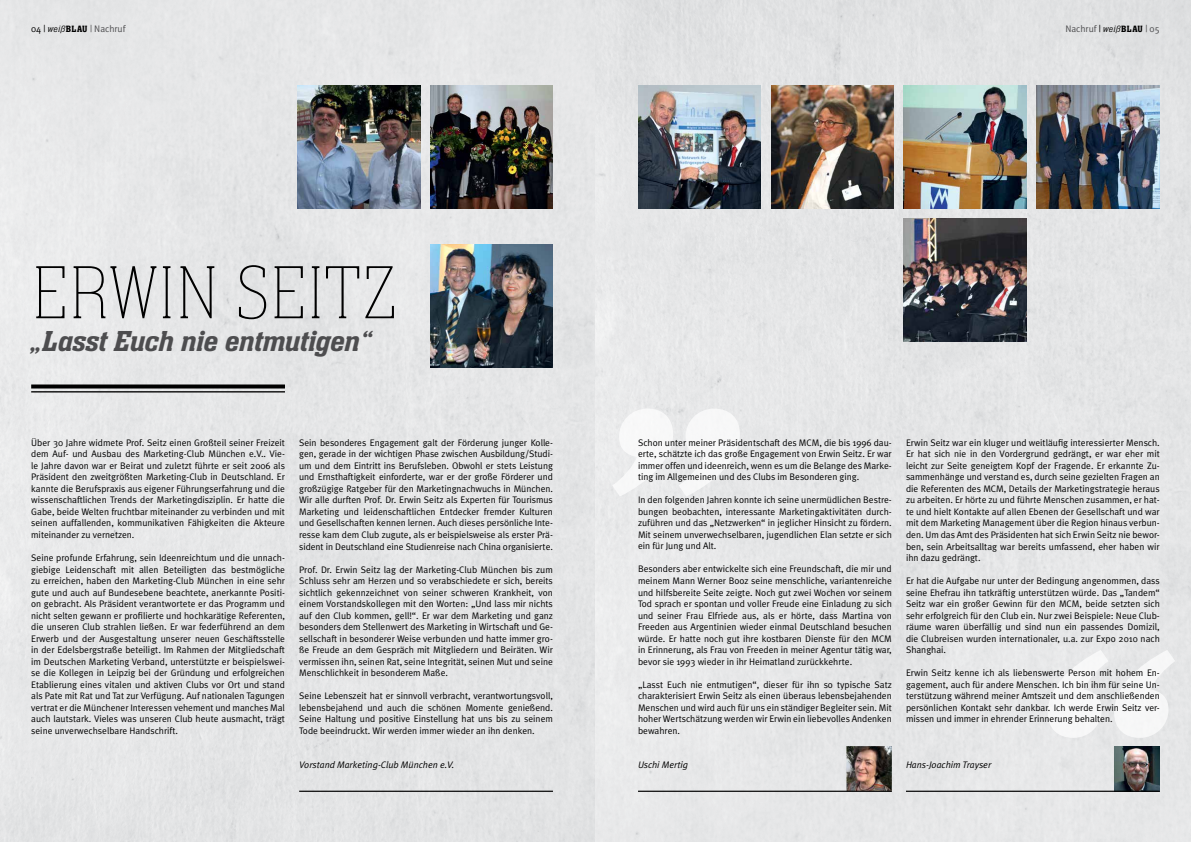
<style>
.page{position:relative;width:1191px;height:842px;background:#e5e6e7}
.page>*{position:absolute;margin:0;border:0;box-sizing:border-box;transform-origin:0 0}
.t1{font:italic 500 400px "Neue Aachen Std";color:#fff}
.t2{font:200 78px "Neue Aachen Std";color:#000}
.t3{font:italic 500 30px "Neue Aachen Std";color:#4d4d4f}
.t4{font:9.5px/11.5px "Meta Plus Normal";color:#000;text-align:justify}
.t5{font:italic 9.5px "Meta Plus Normal";color:#000}
.t6{font:9.5px "Meta Plus Normal";color:#4d4d4f}
.s1{color:#000}
.s2{font-family:"Neue Aachen Std";font-weight:300;font-style:italic;color:#000}
.s3{font-family:"Neue Aachen Std";font-weight:500;color:#000}
</style>
<div class="page">
<svg style="left:31px;top:384px;width:254px;height:4px"></svg>
<hr style="left:31px;top:391px;width:254px;height:1px;background:#000">
<hr style="left:299px;top:791px;width:254px;height:1px;background:#000">
<img style="left:846px;top:746px;width:45px;height:45px">
<img style="left:1114px;top:746px;width:45px;height:45px">
<img style="left:638px;top:85px;width:123px;height:123px">
<img style="left:297px;top:85px;width:123px;height:123px">
<img style="left:904px;top:85px;width:122px;height:123px">
<img style="left:904px;top:218px;width:122px;height:124px">
<img style="left:771px;top:85px;width:123px;height:123px">
<img style="left:430px;top:85px;width:123px;height:123px">
<img style="left:430px;top:244px;width:123px;height:123px">
<img style="left:1037px;top:85px;width:122px;height:123px">
<hr style="left:638px;top:791px;width:253px;height:1px;background:#000">
<hr style="left:906px;top:791px;width:253px;height:1px;background:#000">
<p class="t6" style="left:31px;top:23px;width:96px"><span class="s1">04 |</span> <span class="s2">weiß</span><span class="s3">BLAU</span> | Nachruf</p>
<p class="t6" style="left:1065px;top:23px;width:96px">Nachruf <span class="s1">|</span> <span class="s2">weiß</span><span class="s3">BLAU</span> | 05</p>
<h2 class="t2" style="left:31px;top:251px;width:369px">ERWIN SEITZ</h2>
<h3 class="t3" style="left:31px;top:325px;width:343px">„Lasst Euch nie entmutigen“</h3>
<p class="t4" style="left:31px;top:437px;width:255px">Über 30 Jahre widmete Prof. Seitz einen Großteil seiner Freizeit dem Auf- und Ausbau des Marketing-Club München e.V.. Vie&shy;le Jahre davon war er Beirat und zuletzt führte er seit 2006 als Präsident den zweitgrößten Marketing-Club in Deutschland. Er kannte die Berufspraxis aus eigener Führungserfahrung und die wissenschaftlichen Trends der Marketingdisziplin. Er hatte die Gabe, beide Welten fruchtbar miteinander zu verbinden und mit seinen auffallenden, kommunikativen Fähigkeiten die Akteure miteinander zu vernetzen.</p>
<p class="t4" style="left:31px;top:552px;width:255px">Seine profunde Erfahrung, sein Ideenreichtum und die unnach&shy;giebige Leidenschaft mit allen Beteiligten das bestmögliche zu erreichen, haben den Marketing-Club München in eine sehr gute und auch auf Bundesebene beachtete, anerkannte Positi&shy;on gebracht. Als Präsident verantwortete er das Programm und nicht selten gewann er profilierte und hochkarätige Referenten, die unseren Club strahlen ließen. Er war federführend an dem Erwerb und der Ausgestaltung unserer neuen Geschäftsstelle in der Edelsbergstraße beteiligt. Im Rahmen der Mitgliedschaft im Deutschen Marketing Verband, unterstützte er beispielswei&shy;se die Kollegen in Leipzig bei der Gründung und erfolgreichen Etablierung eines vitalen und aktiven Clubs vor Ort und stand als Pate mit Rat und Tat zur Verfügung. Auf nationalen Tagungen vertrat er die Münchener Interessen vehement und manches Mal auch lautstark. Vieles was unseren Club heute ausmacht, trägt seine unverwechselbare Handschrift.</p>
<p class="t4" style="left:299px;top:437px;width:255px">Sein besonderes Engagement galt der Förderung junger Kolle&shy;gen, gerade in der wichtigen Phase zwischen Ausbildung/Studi&shy;um und dem Eintritt ins Berufsleben. Obwohl er stets Leistung und Ernsthaftigkeit einforderte, war er der große Förderer und großzügige Ratgeber für den Marketingnachwuchs in München.<br>Wir alle durften Prof. Dr. Erwin Seitz als Experten für Tourismus Marketing und leidenschaftlichen Entdecker fremder Kulturen und Gesellschaften kennen lernen. Auch dieses persönliche Inte&shy;resse kam dem Club zugute, als er beispielsweise als erster Prä&shy;sident in Deutschland eine Studienreise nach China organisierte.</p>
<p class="t4" style="left:299px;top:563px;width:255px">Prof. Dr. Erwin Seitz lag der Marketing-Club München bis zum Schluss sehr am Herzen und so verabschiedete er sich, bereits sichtlich gekennzeichnet von seiner schweren Krankheit, von einem Vorstandskollegen mit den Worten: „Und lass mir nichts auf den Club kommen, gell!“. Er war dem Marketing und ganz besonders dem Stellenwert des Marketing in Wirtschaft und Ge&shy;sellschaft in besonderer Weise verbunden und hatte immer gro&shy;ße Freude an dem Gespräch mit Mitgliedern und Beiräten. Wir vermissen ihn, seinen Rat, seine Integrität, seinen Mut und seine Menschlichkeit in besonderem Maße.</p>
<p class="t4" style="left:299px;top:690px;width:255px">Seine Lebenszeit hat er sinnvoll verbracht, verantwortungsvoll, lebensbejahend und auch die schönen Momente genießend.<br>Seine Haltung und positive Einstellung hat uns bis zu seinem Tode beeindruckt. Wir werden immer wieder an ihn denken.</p>
<p class="t5" style="left:299px;top:759px;width:157px">Vorstand Marketing-Club München e.V.</p>
<h1 class="t1" style="left:626px;top:109px;width:162px">„</h1>
<p class="t4" style="left:638px;top:437px;width:255px">Schon unter meiner Präsidentschaft des MCM, die bis 1996 dau&shy;erte, schätzte ich das große Engagement von Erwin Seitz. Er war immer offen und ideenreich, wenn es um die Belange des Marke&shy;ting im Allgemeinen und des Clubs im Besonderen ging.</p>
<p class="t4" style="left:638px;top:494px;width:255px">In den folgenden Jahren konnte ich seine unermüdlichen Bestre&shy;bungen beobachten, interessante Marketingaktivitäten durch&shy;zuführen und das „Netzwerken“ in jeglicher Hinsicht zu fördern.<br>Mit seinem unverwechselbaren, jugendlichen Elan setzte er sich ein für Jung und Alt.</p>
<p class="t4" style="left:638px;top:563px;width:255px">Besonders aber entwickelte sich eine Freundschaft, die mir und meinem Mann Werner Booz seine menschliche, variantenreiche und hilfsbereite Seite zeigte. Noch gut zwei Wochen vor seinem Tod sprach er spontan und voller Freude eine Einladung zu sich und seiner Frau Elfriede aus, als er hörte, dass Martina von Freeden aus Argentinien wieder einmal Deutschland besuchen würde. Er hatte noch gut ihre kostbaren Dienste für den MCM in Erinnerung, als Frau von Freeden in meiner Agentur tätig war, bevor sie 1993 wieder in ihr Heimatland zurückkehrte.</p>
<p class="t4" style="left:638px;top:678px;width:255px">„Lasst Euch nie entmutigen“, dieser für ihn so typische Satz charakterisiert Erwin Seitz als einen überaus lebensbejahenden Menschen und wird auch für uns ein ständiger Begleiter sein. Mit hoher Wertschätzung werden wir Erwin ein liebevolles Andenken bewahren.</p>
<p class="t5" style="left:638px;top:759px;width:52px">Uschi Mertig</p>
<p class="t4" style="left:906px;top:437px;width:255px">Erwin Seitz war ein kluger und weitläufig interessierter Mensch.<br>Er hat sich nie in den Vordergrund gedrängt, er war eher mit leicht zur Seite geneigtem Kopf der Fragende. Er erkannte Zu&shy;sammenhänge und verstand es, durch seine gezielten Fragen an die Referenten des MCM, Details der Marketingstrategie heraus zu arbeiten. Er hörte zu und führte Menschen zusammen, er hat&shy;te und hielt Kontakte auf allen Ebenen der Gesellschaft und war mit dem Marketing Management über die Region hinaus verbun&shy;den. Um das Amt des Präsidenten hat sich Erwin Seitz nie bewor&shy;ben, sein Arbeitsalltag war bereits umfassend, eher haben wir ihn dazu gedrängt.</p>
<p class="t4" style="left:906px;top:575px;width:255px">Er hat die Aufgabe nur unter der Bedingung angenommen, dass seine Ehefrau ihn tatkräftig unterstützen würde. Das „Tandem“ Seitz war ein großer Gewinn für den MCM, beide setzten sich sehr erfolgreich für den Club ein. Nur zwei Beispiele: Neue Club&shy;räume waren überfällig und sind nun ein passendes Domizil, die Clubreisen wurden internationaler, u.a. zur Expo 2010 nach Shanghai.</p>
<p class="t4" style="left:906px;top:667px;width:255px">Erwin Seitz kenne ich als liebenswerte Person mit hohem En&shy;gagement, auch für andere Menschen. Ich bin ihm für seine Un&shy;terstützung während meiner Amtszeit und dem anschließenden persönlichen Kontakt sehr dankbar. Ich werde Erwin Seitz ver&shy;missen und immer in ehrender Erinnerung behalten.</p>
<p class="t5" style="left:906px;top:759px;width:87px">Hans-Joachim Trayser</p>
<h1 class="t1" style="left:1007px;top:572px;width:163px">“</h1>
</div>
